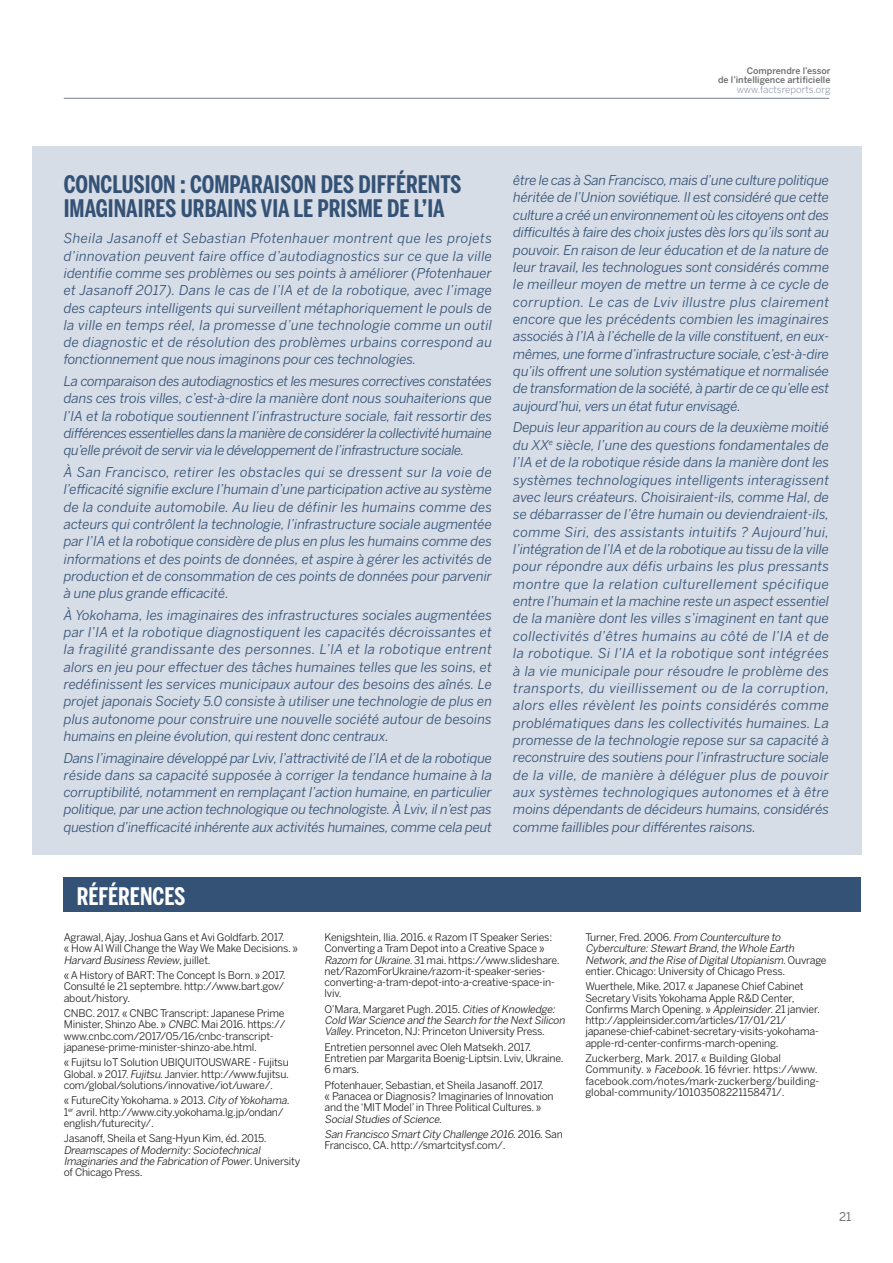
<style>
.page{position:relative;width:893px;height:1263px;background:#fff}
.page>*{position:absolute;margin:0;border:0;box-sizing:border-box;transform-origin:0 0}
.t1{font:700 24px/24px "Benton Sans Comp";color:#345275}
.t2{font:700 24px "Benton Sans Comp";color:#fff}
.t3{font:italic 13.5px/17.4px "Benton Sans";letter-spacing:-.02em;color:#345275;text-align:justify}
.t4{font:12px "Benton Sans";color:#6d6e70}
.t5{font:10.5px/11.2px "Benton Sans";letter-spacing:-.02em;color:#231f20}
.t6{font:italic 10.5px/11.2px "Benton Sans";color:#231f20}
.t7{font:10.5px/11.2px "Benton Sans";color:#231f20}
.t8{font:300 9.75px "Benton Sans";color:#738196}
.t9{font:500 9px/9px "Benton Sans";color:#6d6e70;text-align:right}
.s1{font-style:italic}
.s2{font-style:normal}
</style>
<div class="page">
<div style="left:32px;top:146px;width:829px;height:709px;background:#d7dde7"></div>
<div style="left:64px;top:877px;width:797px;height:35px;background:#345275"></div>
<hr style="left:64px;top:98px;width:765px;height:1px;background:#738196">
<p class="t9" style="left:718px;top:68px;width:114px">Comprendre l’essor<br>de l’intelligence artificielle</p>
<p class="t8" style="left:737px;top:86px;width:95px">www.factsreports.org</p>
<h1 class="t1" style="left:64px;top:175px;width:399px">CONCLUSION : COMPARAISON DES DIFFÉRENTS<br>IMAGINAIRES URBAINS VIA LE PRISME DE L’IA</h1>
<p class="t3" style="left:64px;top:231px;width:430px">Sheila Jasanoff et Sebastian Pfotenhauer montrent que les projets d’innovation peuvent faire office d’autodiagnostics sur ce que la ville identifie comme ses problèmes ou ses points à améliorer (Pfotenhauer et Jasanoff 2017). Dans le cas de l’IA et de la robotique, avec l’image des capteurs intelligents qui surveillent métaphoriquement le pouls de la ville en temps réel, la promesse d’une technologie comme un outil de diagnostic et de résolution des problèmes urbains correspond au fonctionnement que nous imaginons pour ces technologies.</p>
<p class="t3" style="left:64px;top:374px;width:430px">La comparaison des autodiagnostics et les mesures correctives constatées dans ces trois villes, c’est-à-dire la manière dont nous souhaiterions que l’IA et la robotique soutiennent l’infrastructure sociale, fait ressortir des différences essentielles dans la manière de considérer la collectivité humaine qu’elle prévoit de servir via le développement de l’infrastructure sociale.</p>
<p class="t3" style="left:64px;top:465px;width:430px">À San Francisco, retirer les obstacles qui se dressent sur la voie de l’efficacité signifie exclure l’humain d’une participation active au système de la conduite automobile. Au lieu de définir les humains comme des acteurs qui contrôlent la technologie, l’infrastructure sociale augmentée par l’IA et la robotique considère de plus en plus les humains comme des informations et des points de données, et aspire à gérer les activités de production et de consommation de ces points de données pour parvenir à une plus grande efficacité.</p>
<p class="t3" style="left:64px;top:607px;width:430px">À Yokohama, les imaginaires des infrastructures sociales augmentées par l’IA et la robotique diagnostiquent les capacités décroissantes et la fragilité grandissante des personnes. L’IA et la robotique entrent alors en jeu pour effectuer des tâches humaines telles que les soins, et redéfinissent les services municipaux autour des besoins des aînés. Le projet japonais Society 5.0 consiste à utiliser une technologie de plus en plus autonome pour construire une nouvelle société autour de besoins humains en pleine évolution, qui restent donc centraux.</p>
<p class="t3" style="left:64px;top:750px;width:430px">Dans l’imaginaire développé par Lviv, l’attractivité de l’IA et de la robotique réside dans sa capacité supposée à corriger la tendance humaine à la corruptibilité, notamment en remplaçant l’action humaine, en particulier politique, par une action technologique ou technologiste. À Lviv, il n’est pas question d’inefficacité inhérente aux activités humaines, comme cela peut</p>
<p class="t3" style="left:513px;top:173px;width:317px">être le cas à San Francisco, mais d’une culture politique héritée de l’Union soviétique. Il est considéré que cette culture a créé un environnement où les citoyens ont des difficultés à faire des choix justes dès lors qu’ils sont au pouvoir. En raison de leur éducation et de la nature de leur travail, les technologues sont considérés comme le meilleur moyen de mettre un terme à ce cycle de corruption. Le cas de Lviv illustre plus clairement encore que les précédents combien les imaginaires associés à l’IA à l’échelle de la ville constituent, en eux&shy;mêmes, une forme d’infrastructure sociale, c’est-à-dire qu’ils offrent une solution systématique et normalisée de transformation de la société, à partir de ce qu’elle est aujourd’hui, vers un état futur envisagé.</p>
<p class="t3" style="left:513px;top:420px;width:317px">Depuis leur apparition au cours de la deuxième moitié du XX<sup>e</sup> siècle, l’une des questions fondamentales de l’IA et de la robotique réside dans la manière dont les systèmes technologiques intelligents interagissent avec leurs créateurs. Choisiraient-ils, comme Hal, de se débarrasser de l’être humain ou deviendraient-ils, comme Siri, des assistants intuitifs ? Aujourd’hui, l’intégration de l’IA et de la robotique au tissu de la ville pour répondre aux défis urbains les plus pressants montre que la relation culturellement spécifique entre l’humain et la machine reste un aspect essentiel de la manière dont les villes s’imaginent en tant que collectivités d’êtres humains au côté de l’IA et de la robotique. Si l’IA et la robotique sont intégrées à la vie municipale pour résoudre le problème des transports, du vieillissement ou de la corruption, alors elles révèlent les points considérés comme problématiques dans les collectivités humaines. La promesse de la technologie repose sur sa capacité à reconstruire des soutiens pour l’infrastructure sociale de la ville, de manière à déléguer plus de pouvoir aux systèmes technologiques autonomes et à être moins dépendants de décideurs humains, considérés comme faillibles pour différentes raisons.</p>
<h1 class="t2" style="left:77px;top:887px;width:110px">RÉFÉRENCES</h1>
<p class="t5" style="left:64px;top:932px;width:236px">Agrawal, Ajay, Joshua Gans et Avi Goldfarb. 2017.<br>« How AI Will Change the Way We Make Decisions. »<br><span class="s1">Harvard Business Review</span>, j u i l l e t .</p>
<p class="t5" style="left:64px;top:970px;width:224px">« A History of BART: The Concept Is Born. » 2017.<br>Consulté le 21 septembre. http://www.bart.gov/ about/history.</p>
<p class="t5" style="left:64px;top:1008px;width:223px">CNBC. 2017. « CNBC Transcript: Japanese Prime Minister, Shinzo Abe. » <span class="s1">CNBC</span>. Mai 2016. https:// www.cnbc.com/2017/05/16/cnbc-transcript&shy;japanese-prime-minister-shinzo-abe.html.</p>
<p class="t5" style="left:64px;top:1058px;width:227px;text-align:justify">« Fujitsu IoT Solution UBIQUITOUSWARE - Fujitsu Global. » 2017. <span class="s1">Fujitsu</span>. Janvier. http://www.fujitsu. com/global/solutions/innovative/iot/uware/.</p>
<p class="t5" style="left:64px;top:1096px;width:227px">« FutureCity Yokohama. » 2013. <span class="s1">City ofYokohama</span>.<br>1<sup>er</sup> avril. http://www.city.yokohama.lg.jp/ondan/ english/futurecity/.</p>
<p class="t5" style="left:64px;top:1134px;width:204px">Jasanoff, Sheila et Sang-Hyun Kim, éd. 2015.</p>
<p class="t6" style="left:64px;top:1145px;width:238px">Dreamscapes ofModernity:Sociotechnical<br>Imaginaries and the Fabrication ofPower<span class="s2">. U n i ve rs i ty of Chicago Press.</span></p>
<p class="t5" style="left:325px;top:932px;width:237px">Kenigshtein, Ilia. 2016. « Razom IT Speaker Series:<br>Converting a Tram Depot into a Creative Space » <span class="s1">Razom for Ukraine</span>. 31 mai. https://www.slideshare. net/RazomForUkraine/razom-it-speaker-series&shy;converting-a-tram-depot-into-a-creative-space-in&shy;lviv.</p>
<p class="t6" style="left:325px;top:1004px;width:244px"><span class="s2">O’Mara, Margaret Pugh. 2015.</span> Cities ofKnowledge:<br>Cold War Science and the Search for the Next Silicon<br>Valley<span class="s2">. Princeton, NJ: Princeton University Press.</span></p>
<p class="t5" style="left:325px;top:1042px;width:240px">Entretien personnel avec Oleh Matsekh. 2017.<br>Entretien par Margarita Boenig-Liptsin. Lviv, Ukraine.<br>6 mars.</p>
<p class="t5" style="left:325px;top:1080px;width:231px">Pfotenhauer, Sebastian, et Sheila Jasanoff. 2017.<br>« Panacea or Diagnosis? Imaginaries of Innovation and the ‘MIT Model’ in Three Political Cultures. » <span class="s1">SocialStudies ofScience</span>.</p>
<p class="t5" style="left:325px;top:1129px;width:240px"><span class="s1">San Francisco Smart City Challenge 2016</span>. 2 0 1 6. S a n<br>Francisco, CA. http://smartcitysf.com/.</p>
<p class="t6" style="left:585px;top:932px;width:243px"><span class="s2">Tu r n e r, Fre d . 2 0 0 6.</span> From Counterculture to Cyberculture:Stewart Brand,the Whole Earth Network,and the Rise ofDigitalUtopianism<span class="s2">. O u v ra ge entier. Chicago: University of Chicago Press.</span></p>
<p class="t5" style="left:585px;top:982px;width:236px">Wuerthele, Mike. 2017. « Japanese Chief Cabinet Secretary Visits Yokohama Apple R&amp;D Center, Confirms March Opening. » <span class="s1">Appleinsider</span>. 21 janvier. http://appleinsider.com/articles/17/01/21/ japanese-chief-cabinet-secretary-visits-yokohama&shy;apple-rd-center-confirms-march-opening.</p>
<p class="t7" style="left:585px;top:1053px;width:235px">Zuckerberg, Mark. 2017. « Building Global Community. » <span class="s1">Facebook</span>. 16 février. https://www. facebook.com/notes/mark-zuckerberg/building&shy;global-community/10103508221158471/.</p>
<p class="t4" style="left:839px;top:1212px;width:14px">21</p>
</div>
